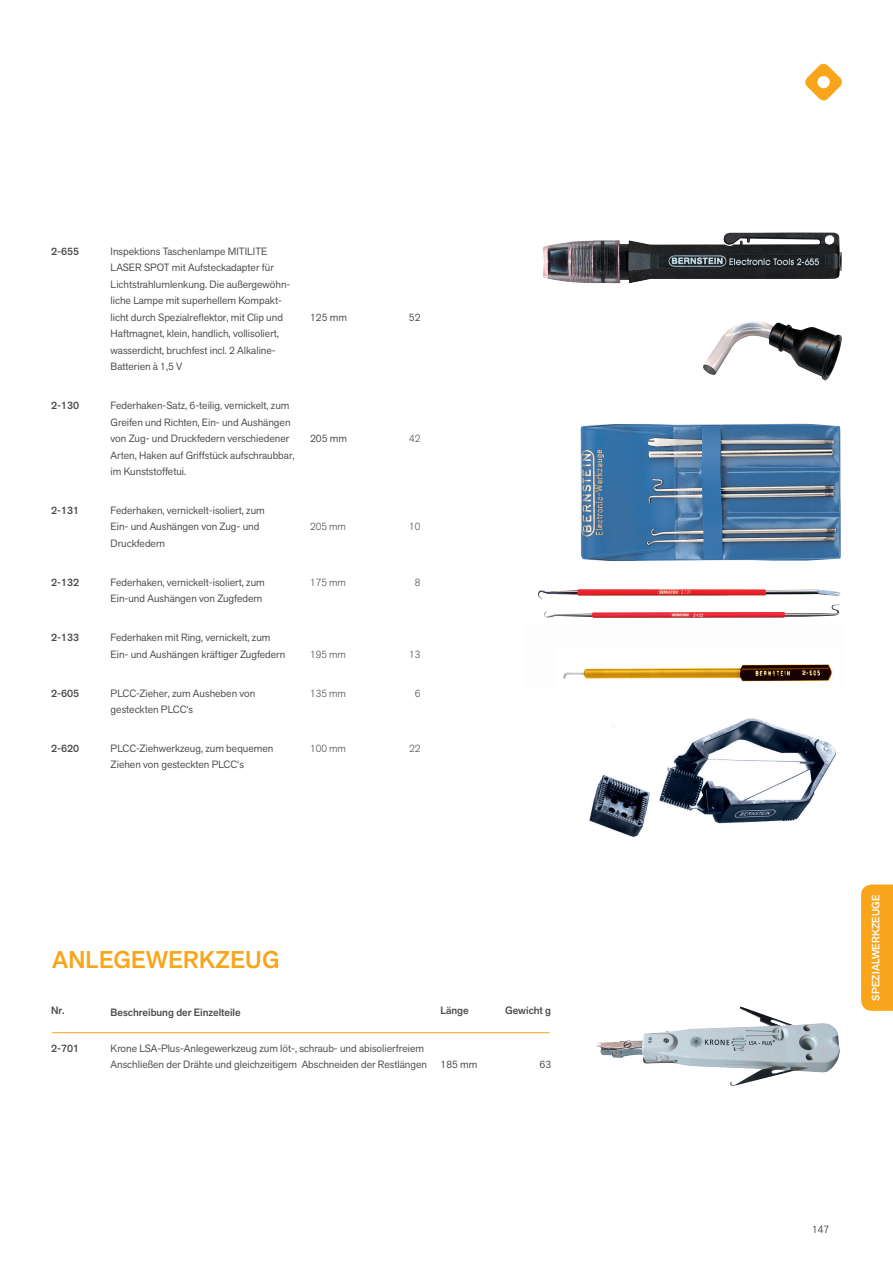
<style>
.page{position:relative;width:893px;height:1263px;background:#fff}
.page>*{position:absolute;margin:0;border:0;box-sizing:border-box;transform-origin:0 0}
.t1{font:500 24px "Akzid Grtsk Next";letter-spacing:.01em;color:#f9a51b}
.t2{font:10.5px/16.5px "Akzid Grtsk Next";color:#4b4c4d}
.t3{font:500 10.5px "Akzid Grtsk Next";color:#4b4c4d}
.t4{font:300 10.5px "Akzid Grtsk Next";color:#4b4c4d}
.t5{font:500 10.5px "Akzid Grtsk Next";letter-spacing:.01em;color:#fff}
.t6{font:300 10.5px "Akzid Grtsk Next";color:#231f20}
</style>
<div class="page">
<img style="left:542px;top:233px;width:300px;height:50px">
<img style="left:703px;top:322px;width:139px;height:59px">
<hr style="left:52px;top:1032px;width:498px;height:1px;background:#f9a51b">
<img style="left:596px;top:1006px;width:244px;height:80px">
<img style="left:589px;top:718px;width:247px;height:119px">
<img style="left:580px;top:423px;width:261px;height:138px">
<img style="left:544px;top:604px;width:296px;height:14px">
<img style="left:538px;top:589px;width:303px;height:10px">
<img style="left:563px;top:664px;width:269px;height:29px">
<svg style="left:805px;top:64px;width:37px;height:37px"></svg>
<div style="left:861px;top:884px;width:32px;height:127px;background:#f9a51b"></div>
<p class="t3" style="left:51px;top:244px;width:30px">2-655</p>
<p class="t2" style="left:111px;top:243px;width:181px">Inspektions Taschenlampe MITILITE LASER SPOT mit Aufsteckadapter für Lichtstrahlumlenkung. Die außergewöhn&shy;liche Lampe mit superhellem Kompakt&shy;licht durch Spezialreflektor, mit Clip und Haftmagnet, klein, handlich, vollisoliert, wasserdicht, bruchfest incl. 2 Alkaline-Batterien à 1,5 V</p>
<p class="t3" style="left:51px;top:399px;width:30px">2-130</p>
<p class="t2" style="left:111px;top:397px;width:186px">Federhaken-Satz, 6-teilig, vernickelt, zum Greifen und Richten, Ein- und Aushängen von Zug- und Druckfedern verschiedener Arten, Haken auf Griffstück aufschraubbar, im Kunststoffetui.</p>
<p class="t3" style="left:51px;top:503px;width:30px">2-131</p>
<p class="t2" style="left:111px;top:502px;width:156px">Federhaken, vernickelt-isoliert, zum<br>Ein- und Aushängen von Zug- und<br>Druckfedern</p>
<p class="t2" style="left:310px;top:309px;width:38px">125 mm</p>
<p class="t2" style="left:409px;top:309px;width:13px">52</p>
<p class="t2" style="left:310px;top:430px;width:38px">205 mm</p>
<p class="t4" style="left:409px;top:432px;width:13px">42</p>
<p class="t4" style="left:310px;top:520px;width:37px">205 mm</p>
<p class="t4" style="left:409px;top:520px;width:13px">10</p>
<p class="t3" style="left:51px;top:575px;width:30px">2-132</p>
<p class="t2" style="left:111px;top:574px;width:156px">Federhaken, vernickelt-isoliert, zum<br>Ein-und Aushängen von Zugfedern</p>
<p class="t4" style="left:310px;top:575px;width:37px">175 mm</p>
<p class="t4" style="left:415px;top:575px;width:7px">8</p>
<p class="t3" style="left:51px;top:631px;width:30px">2-133</p>
<p class="t2" style="left:111px;top:629px;width:176px">Federhaken mit Ring, vernickelt, zum<br>Ein- und Aushängen kräftiger Zugfedern</p>
<p class="t4" style="left:310px;top:647px;width:37px">195 mm</p>
<p class="t4" style="left:409px;top:647px;width:13px">13</p>
<p class="t3" style="left:51px;top:686px;width:30px">2-605</p>
<p class="t2" style="left:111px;top:684px;width:146px">PLCC-Zieher, zum Ausheben von gesteckten PLCC‘s</p>
<p class="t4" style="left:310px;top:686px;width:37px">135 mm</p>
<p class="t4" style="left:415px;top:686px;width:7px">6</p>
<p class="t3" style="left:51px;top:741px;width:30px">2-620</p>
<p class="t2" style="left:111px;top:740px;width:164px">PLCC-Ziehwerkzeug, zum bequemen<br>Ziehen von gesteckten PLCC‘s</p>
<p class="t4" style="left:310px;top:741px;width:37px">100 mm</p>
<p class="t4" style="left:409px;top:741px;width:13px">22</p>
<h1 class="t1" style="left:52px;top:944px;width:229px">Anlegewerkzeug</h1>
<p class="t3" style="left:51px;top:1003px;width:15px">Nr.</p>
<p class="t3" style="left:111px;top:1005px;width:132px">Beschreibung der Einzelteile</p>
<p class="t3" style="left:441px;top:1003px;width:30px">Länge</p>
<p class="t3" style="left:505px;top:1003px;width:48px">Gewicht g</p>
<p class="t3" style="left:51px;top:1041px;width:30px">2-701</p>
<p class="t2" style="left:111px;top:1040px;width:318px">Krone LSA-Plus-Anlegewerkzeug zum löt-, schraub- und abisolierfreiem<br>Anschließen der Drähte und gleichzeitigem Abschneiden der Restlängen</p>
<p class="t2" style="left:441px;top:1056px;width:38px">185 mm</p>
<p class="t2" style="left:539px;top:1056px;width:13px">63</p>
<p class="t5" style="left:869px;top:1001px;width:108px;rotate:-90deg">Spezialwerkzeuge</p>
<p class="t6" style="left:812px;top:1222px;width:19px">147</p>
</div>
